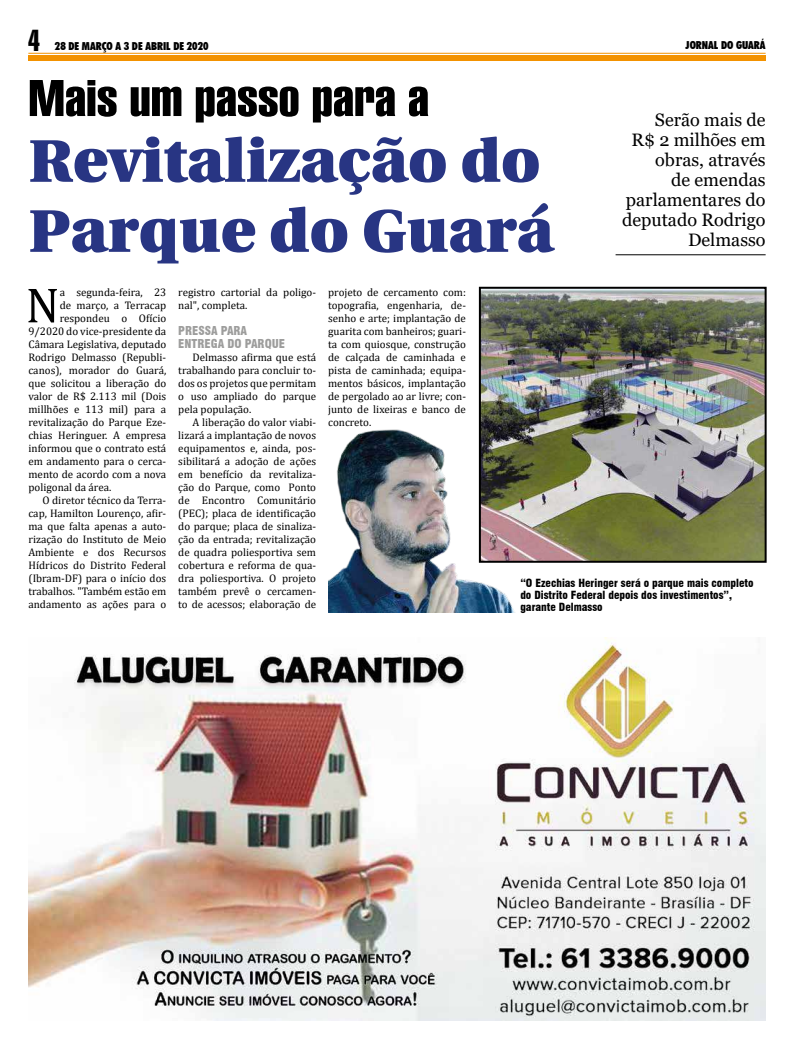
<style>
.page{position:relative;width:794px;height:1049px;background:#fff}
.page>*{position:absolute;margin:0;border:0;box-sizing:border-box;transform-origin:0 0}
.t1{font:900 60px/70px "Utopia";color:#283583}
.t2{font:50px "Swiss 911 BT Extra Compressed";color:#000;scale:1.25 1}
.t3{font:50px "Cambria";color:#000}
.t4{font:29.6px "Swiss 911 BT Extra Compressed";color:#000}
.t5{font:18px/20px "Georgia";color:#000;text-align:right}
.t6{font:900 condensed 12px/13px "Swiss 721 BT";color:#9d9d9c}
.t7{font:11px/13px "Cambria";color:#000;text-align:justify}
.t8{font:900 condensed 11px/12px "Swiss 721 BT";color:#000}
.t9{font:900 condensed 11px "Futura BT";color:#000}
</style>
<div class="page">
<div style="left:28px;top:55px;width:737px;height:6px;background:#f39200"></div>
<hr style="left:28px;top:53px;width:737px;height:1px;background:#f39200">
<img style="left:28px;top:638px;width:737px;height:382px">
<hr style="left:615px;top:254px;width:150px;height:1px;background:#000">
<img style="left:478px;top:286px;width:289px;height:277px">
<img style="left:328px;top:421px;width:192px;height:191px">
<h3 class="t4" style="left:28px;top:24px;width:13px">4</h3>
<p class="t9" style="left:55px;top:39px;width:155px">28 DE MARÇO A 3 DE ABRIL DE 2020</p>
<p class="t9" style="left:685px;top:38px;width:82px">JORNAL DO GUARÁ</p>
<h2 class="t2" style="left:28px;top:70px;width:322px">Mais um passo para a</h2>
<h1 class="t1" style="left:28px;top:127px;width:527px">Revitalização do<br>Parque do Guará</h1>
<h3 class="t5" style="left:622px;top:110px;width:145px">Serão mais de<br>R$ 2 milhões em obras, através<br>de emendas parlamentares do deputado Rodrigo<br>Delmasso</h3>
<h2 class="t3" style="left:26px;top:276px;width:36px">N</h2>
<p class="t7" style="left:60px;top:286px;width:108px">a segunda-feira, 23</p>
<p class="t7" style="left:60px;top:299px;width:108px">de março, a Terracap</p>
<p class="t7" style="left:60px;top:312px;width:108px">respondeu o Ofício</p>
<p class="t7" style="left:28px;top:325px;width:139px">9/2020 do vice-presidente da</p>
<p class="t7" style="left:28px;top:338px;width:139px">Câmara Legislativa, deputado</p>
<p class="t7" style="left:28px;top:351px;width:139px">Rodrigo Delmasso (Republi-</p>
<p class="t7" style="left:28px;top:364px;width:139px">canos), morador do Guará,</p>
<p class="t7" style="left:28px;top:377px;width:139px">que solicitou a liberação do</p>
<p class="t7" style="left:28px;top:390px;width:139px">valor de R$ 2.113 mil (Dois</p>
<p class="t7" style="left:28px;top:403px;width:139px">millhões e 113 mil) para a</p>
<p class="t7" style="left:28px;top:416px;width:139px">revitalização do Parque Eze-</p>
<p class="t7" style="left:28px;top:429px;width:139px">chias Heringuer. A empresa</p>
<p class="t7" style="left:28px;top:442px;width:139px">informou que o contrato está</p>
<p class="t7" style="left:28px;top:455px;width:139px">em andamento para o cerca-</p>
<p class="t7" style="left:28px;top:468px;width:139px">mento de acordo com a nova</p>
<p class="t7" style="left:28px;top:481px;width:84px">poligonal da área.</p>
<p class="t7" style="left:43px;top:494px;width:125px">O diretor técnico da Terra-</p>
<p class="t7" style="left:28px;top:507px;width:139px">cap, Hamilton Lourenço, afir-</p>
<p class="t7" style="left:28px;top:520px;width:139px">ma que falta apenas a auto-</p>
<p class="t7" style="left:28px;top:533px;width:139px">rização do Instituto de Meio</p>
<p class="t7" style="left:28px;top:546px;width:139px">Ambiente e dos Recursos</p>
<p class="t7" style="left:28px;top:559px;width:139px">Hídricos do Distrito Federal</p>
<p class="t7" style="left:28px;top:572px;width:139px">(Ibram-DF) para o início dos</p>
<p class="t7" style="left:28px;top:585px;width:139px">trabalhos. "Também estão em</p>
<p class="t7" style="left:28px;top:598px;width:139px">andamento as ações para o</p>
<p class="t7" style="left:178px;top:286px;width:139px">registro cartorial da poligo&shy;nal", completa.</p>
<p class="t6" style="left:178px;top:324px;width:108px">PRESSA PARA<br>ENTREGA DO PARQUE</p>
<p class="t7" style="left:178px;top:351px;width:139px;text-indent:14px">Delmasso afirma que está trabalhando para concluir to&shy;dos os projetos que permitam o uso ampliado do parque pela população.</p>
<p class="t7" style="left:178px;top:416px;width:139px;text-indent:14px">A liberação do valor viabi&shy;lizará a implantação de novos equipamentos e, ainda, pos&shy;sibilitará a adoção de ações em benefício da revitaliza&shy;ção do Parque, como Ponto de Encontro Comunitário (PEC); placa de identificação do parque; placa de sinaliza&shy;ção da entrada; revitalização de quadra poliesportiva sem cobertura e reforma de qua&shy;dra poliesportiva. O projeto também prevê o cercamen&shy;to de acessos; elaboração de</p>
<p class="t7" style="left:328px;top:286px;width:139px">projeto de cercamento com: topografia, engenharia, de&shy;senho e arte; implantação de guarita com banheiros; guari&shy;ta com quiosque, construção de calçada de caminhada e pista de caminhada; equipa&shy;mentos básicos, implantação de pergolado ao ar livre; con&shy;junto de lixeiras e banco de concreto.</p>
<p class="t8" style="left:520px;top:577px;width:235px">“O Ezechias Heringer será o parque mais completo do Distrito Federal depois dos investimentos”, garante Delmasso</p>
</div>
